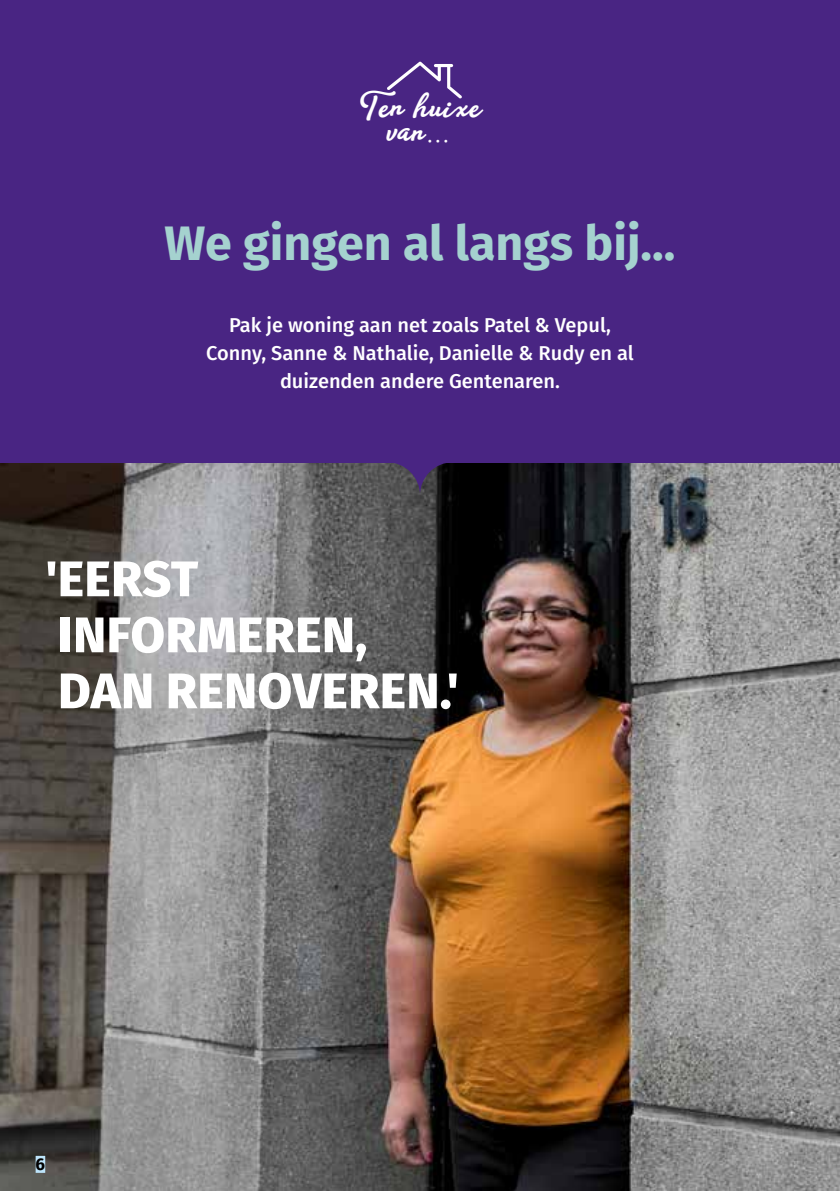
<style>
.page{position:relative;width:840px;height:1191px;background:#fff}
.page>*{position:absolute;margin:0;border:0;box-sizing:border-box;transform-origin:0 0}
.t1{font:800 50px/56px "Fira Sans";letter-spacing:.01em;color:#fff}
.t2{font:700 48.4px "Fira Sans";color:#a5d2cf}
.t3{font:800 36px/25.4px "Amberly";color:#fff;text-align:center}
.t4{font:500 20px/28px "Fira Sans";color:#fff;text-align:center}
.t5{font:700 17px "Fira Sans";color:#000}
.s1{font-weight:300}
</style>
<div class="page">
<img style="left:0;top:462px;width:839px;height:729px">
<div style="left:0;top:0;width:839px;height:462px;background:#492583"></div>
<svg style="left:386px;top:462px;width:67px;height:33px;background:#3d354a"></svg>
<div style="left:36px;top:1155px;width:9px;height:17px;background:#bde4fa"></div>
<svg style="left:387px;top:62px;width:75px;height:37px"></svg>
<h3 class="t3" style="left:357px;top:92px;width:126px">Ten huixe van<span class="s1">...</span></h3>
<h2 class="t2" style="left:164px;top:202px;width:512px">We gingen al langs bij...</h2>
<p class="t4" style="left:206px;top:310px;width:429px">Pak je woning aan net zoals Patel &amp; Vepul,<br>Conny, Sanne &amp; Nathalie, Danielle &amp; Rudy en al duizenden andere Gentenaren.</p>
<h1 class="t1" style="left:45px;top:546px;width:415px">'EERST<br>INFORMEREN,<br>DAN RENOVEREN.'</h1>
<p class="t5" style="left:36px;top:1149px;width:11px">6</p>
</div>
